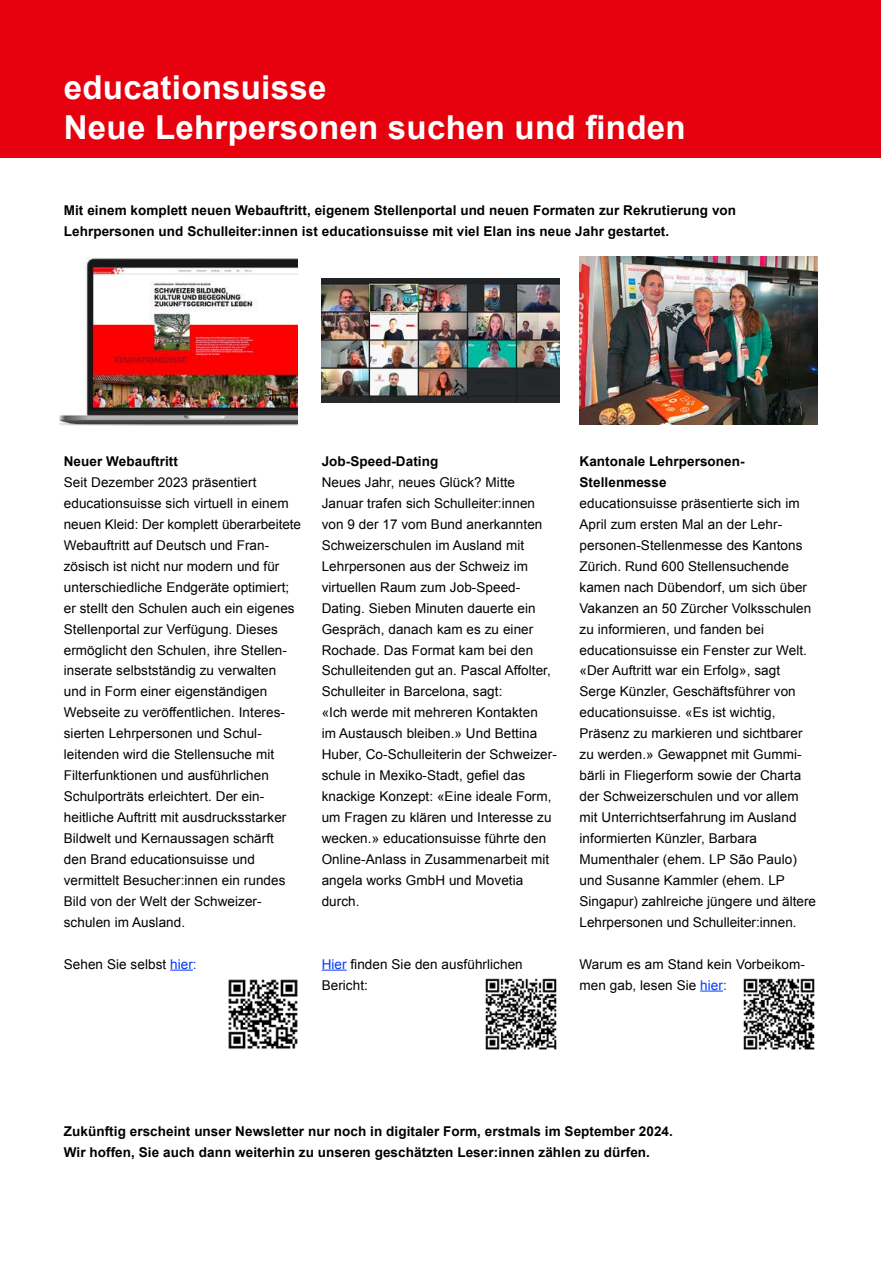
<style>
.page{position:relative;width:881px;height:1263px;background:#fff}
.page>*{position:absolute;margin:0;border:0;box-sizing:border-box;transform-origin:0 0}
.t1{font:700 33px/39.6px "Arial";letter-spacing:.01em;color:#fff}
.t2{font:13.5px/21px "Arial";letter-spacing:.005em;color:#000}
.t3{font:700 13.5px/21px "Arial";letter-spacing:.005em;color:#000}
.s1{color:#0039ff}
</style>
<div class="page">
<div style="left:0;top:0;width:880px;height:157px;background:#e7000e"></div>
<svg style="left:321px;top:969px;width:25px;height:1px"></svg>
<svg style="left:700px;top:990px;width:22px;height:1px"></svg>
<svg style="left:170px;top:969px;width:23px;height:1px"></svg>
<img style="left:60px;top:257px;width:237px;height:168px">
<img style="left:228px;top:979px;width:70px;height:70px">
<img style="left:485px;top:978px;width:72px;height:72px">
<img style="left:743px;top:978px;width:72px;height:72px">
<img style="left:321px;top:278px;width:238px;height:124px">
<img style="left:579px;top:256px;width:237px;height:168px">
<h1 class="t1" style="left:64px;top:71px;width:623px">educationsuisse<br>Neue Lehrpersonen suchen und finden</h1>
<p class="t3" style="left:64px;top:201px;width:673px">Mit einem komplett neuen Webauftritt, eigenem Stellenportal und neuen Formaten zur Rekrutierung von<br>Lehrpersonen und Schulleiter:innen ist educationsuisse mit viel Elan ins neue Jahr gestartet.</p>
<p class="t3" style="left:64px;top:452px;width:116px">Neuer Webauftritt</p>
<p class="t2" style="left:64px;top:473px;width:239px">Seit Dezember 2023 präsentiert educationsuisse sich virtuell in einem neuen Kleid: Der komplett überarbeitete Webauftritt auf Deutsch und Fran&shy;zösisch ist nicht nur modern und für unterschiedliche Endgeräte optimiert; er stellt den Schulen auch ein eigenes Stellenportal zur Verfügung. Dieses ermöglicht den Schulen, ihre Stellen&shy;inserate selbstständig zu verwalten und in Form einer eigenständigen Webseite zu veröffentlichen. Interes&shy;sierten Lehrpersonen und Schul&shy;leitenden wird die Stellensuche mit Filterfunktionen und ausführlichen Schulporträts erleichtert. Der ein&shy;heitliche Auftritt mit ausdrucksstarker Bildwelt und Kernaussagen schärft<br>den Brand educationsuisse und vermittelt Besucher:innen ein rundes Bild von der Welt der Schweizer&shy;schulen im Ausland.</p>
<p class="t2" style="left:64px;top:955px;width:134px">Sehen Sie selbst <span class="s1">hier:</span></p>
<p class="t3" style="left:321px;top:452px;width:118px">Job-Speed-Dating</p>
<p class="t2" style="left:321px;top:473px;width:237px">Neues Jahr, neues Glück? Mitte Januar trafen sich Schulleiter:innen von 9 der 17 vom Bund anerkannten Schweizerschulen im Ausland mit Lehrpersonen aus der Schweiz im virtuellen Raum zum Job-Speed-Dating. Sieben Minuten dauerte ein Gespräch, danach kam es zu einer Rochade. Das Format kam bei den Schulleitenden gut an. Pascal Affolter, Schulleiter in Barcelona, sagt:<br>«Ich werde mit mehreren Kontakten<br>im Austausch bleiben.» Und Bettina Huber, Co-Schulleiterin der Schweizer&shy;schule in Mexiko-Stadt, gefiel das knackige Konzept: «Eine ideale Form, um Fragen zu klären und Interesse zu wecken.» educationsuisse führte den Online-Anlass in Zusammenarbeit mit angela works GmbH und Movetia durch.</p>
<p class="t2" style="left:321px;top:953px;width:202px"><span class="s1">Hier</span> finden Sie den ausführlichen<br>Bericht:</p>
<p class="t3" style="left:579px;top:452px;width:167px">Kantonale Lehrpersonen-<br>Stellenmesse</p>
<p class="t2" style="left:579px;top:494px;width:238px">educationsuisse präsentierte sich im April zum ersten Mal an der Lehr&shy;personen-Stellenmesse des Kantons Zürich. Rund 600 Stellensuchende kamen nach Dübendorf, um sich über Vakanzen an 50 Zürcher Volksschulen zu informieren, und fanden bei educationsuisse ein Fenster zur Welt. «Der Auftritt war ein Erfolg», sagt Serge Künzler, Geschäftsführer von educationsuisse. «Es ist wichtig, Präsenz zu markieren und sichtbarer zu werden.» Gewappnet mit Gummi&shy;bärli in Fliegerform sowie der Charta der Schweizerschulen und vor allem mit Unterrichtserfahrung im Ausland informierten Künzler, Barbara Mumenthaler (ehem. LP São Paulo) und Susanne Kammler (ehem. LP Singapur) zahlreiche jüngere und ältere Lehrpersonen und Schulleiter:innen.</p>
<p class="t2" style="left:579px;top:955px;width:227px">Warum es am Stand kein Vorbeikom&shy;men gab, lesen Sie <span class="s1">hier:</span></p>
<p class="t3" style="left:64px;top:1122px;width:610px">Zukünftig erscheint unser Newsletter nur noch in digitaler Form, erstmals im September 2024.<br>Wir hoffen, Sie auch dann weiterhin zu unseren geschätzten Leser:innen zählen zu dürfen.</p>
</div>
